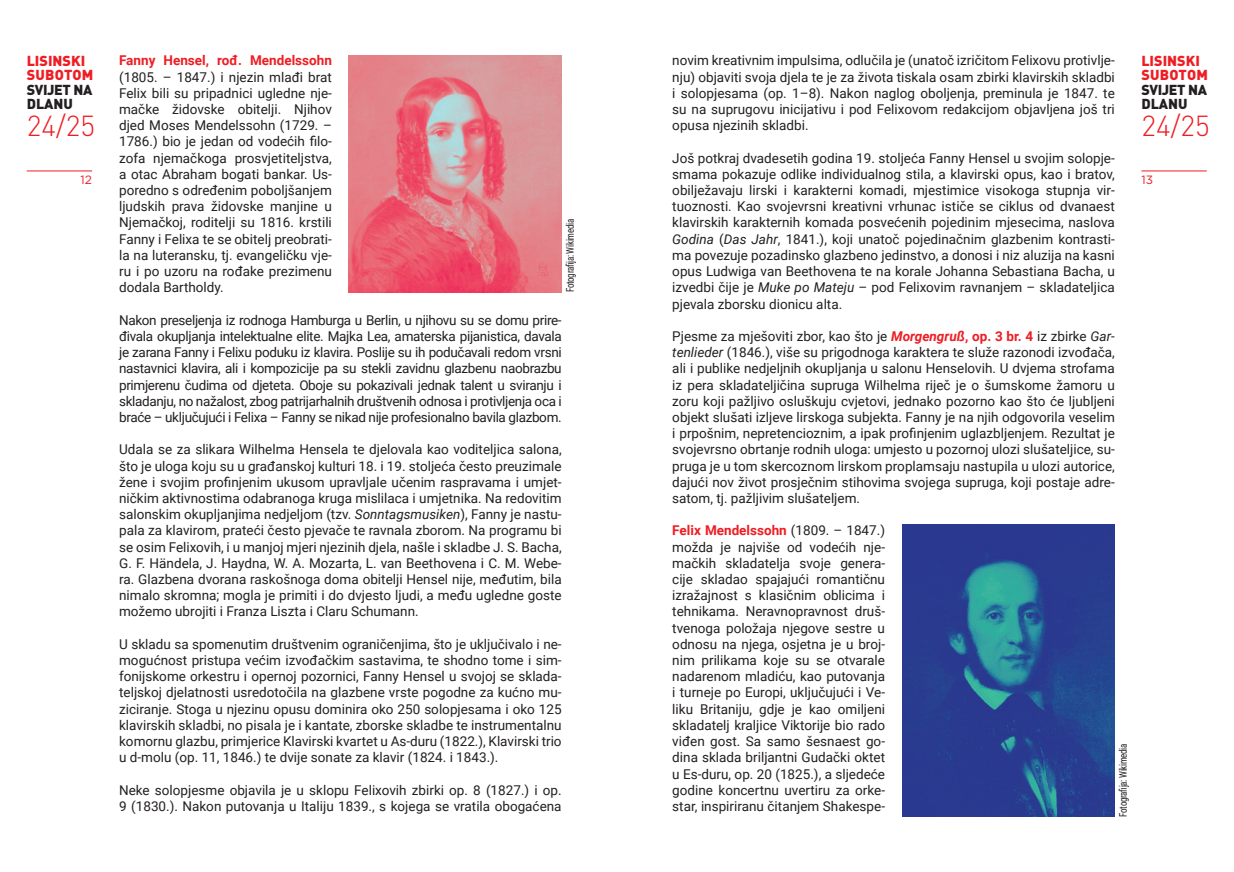
<style>
.page{position:relative;width:1234px;height:872px;background:#fff}
.page>*{position:absolute;margin:0;border:0;box-sizing:border-box;transform-origin:0 0}
.t1{font:300 28.5px "DIN Pro";color:#ee1d23}
.t2{font:900 14.25px/14.1px "DIN Pro";color:#ee1d23}
.t3{font:900 14.25px/14.1px "DIN Pro";letter-spacing:-.025em;color:#231f20}
.t4{font:13.5px/16.2px "Roboto";color:#231f20;text-align:justify}
.t5{font:700 13.5px "Roboto";color:#ee1d23}
.t6{font:12px "Gotham";color:#ee1d23}
.t7{font:10.5px "Roboto Condensed";letter-spacing:-.03em;color:#231f20;scale:.85 1}
.s1{font-style:italic}
.s2{font-weight:700;font-style:italic;color:#ee1d23}
.s3{font-weight:700;color:#ee1d23}
</style>
<div class="page">
<hr style="left:27px;top:171px;width:65px;height:1px;background:#ee1d23">
<hr style="left:1141px;top:171px;width:65px;height:1px;background:#ee1d23">
<img style="left:349px;top:55px;width:212px;height:237px">
<img style="left:902px;top:524px;width:212px;height:292px">
<p class="t4" style="left:672px;top:52px;width:444px">novim kreativnim impulsima, odlučila je (unatoč izričitom Felixovu protivlje&shy;nju) objaviti svoja djela te je za života tiskala osam zbirki klavirskih skladbi i solopjesama (op. 1–8). Nakon naglog oboljenja, preminula je 1847. te su na suprugovu inicijativu i pod Felixovom redakcijom objavljena još tri opusa njezinih skladbi.</p>
<p class="t4" style="left:672px;top:149px;width:444px">Još potkraj dvadesetih godina 19. stoljeća Fanny Hensel u svojim solopje&shy;smama pokazuje odlike individualnog stila, a klavirski opus, kao i bratov, obilježavaju lirski i karakterni komadi, mjestimice visokoga stupnja vir&shy;tuoznosti. Kao svojevrsni kreativni vrhunac ističe se ciklus od dvanaest klavirskih karakternih komada posvećenih pojedinim mjesecima, naslova <span class="s1">Godina</span> (<span class="s1">Das Jahr</span>, 1841.), koji unatoč pojedinačnim glazbenim kontrasti&shy;ma povezuje pozadinsko glazbeno jedinstvo, a donosi i niz aluzija na kasni opus Ludwiga van Beethovena te na korale Johanna Sebastiana Bacha, u izvedbi čije je <span class="s1">Muke po Mateju</span> – pod Felixovim ravnanjem – skladateljica pjevala zborsku dionicu alta.</p>
<p class="t4" style="left:672px;top:327px;width:444px">Pjesme za mješoviti zbor, kao što je <span class="s2">Morgengruß</span><span class="s3">, op. 3 br. 4</span> iz zbirke <span class="s1">Gar&shy;tenlieder</span> (1846.), više su prigodnoga karaktera te služe razonodi izvođača, ali i publike nedjeljnih okupljanja u salonu Henselovih. U dvjema strofama iz pera skladateljičina supruga Wilhelma riječ je o šumskome žamoru u zoru koji pažljivo osluškuju cvjetovi, jednako pozorno kao što će ljubljeni objekt slušati izljeve lirskoga subjekta. Fanny je na njih odgovorila veselim i prpošnim, nepretencioznim, a ipak profinjenim uglazbljenjem. Rezultat je svojevrsno obrtanje rodnih uloga: umjesto u pozornoj ulozi slušateljice, su&shy;pruga je u tom skercoznom lirskom proplamsaju nastupila u ulozi autorice, dajući nov život prosječnim stihovima svojega supruga, koji postaje adre&shy;satom, tj. pažljivim slušateljem.</p>
<p class="t4" style="left:672px;top:522px;width:214px"><span class="s3">Felix Mendelssohn</span> (1809. – 1847.) možda je najviše od vodećih nje&shy;mačkih skladatelja svoje genera&shy;cije skladao spajajući romantičnu izražajnost s klasičnim oblicima i tehnikama. Neravnopravnost druš&shy;tvenoga položaja njegove sestre u odnosu na njega, osjetna je u broj&shy;nim prilikama koje su se otvarale nadarenom mladiću, kao putovanja i turneje po Europi, uključujući i Ve&shy;liku Britaniju, gdje je kao omiljeni skladatelj kraljice Viktorije bio rado viđen gost. Sa samo šesnaest go&shy;dina sklada briljantni Gudački oktet u Es-duru, op. 20 (1825.), a sljedeće godine koncertnu uvertiru za orke&shy;star, inspiriranu čitanjem Shakespe-</p>
<p class="t5" style="left:119px;top:51px;width:214px">Fanny Hensel, rođ. Mendelssohn</p>
<p class="t4" style="left:119px;top:68px;width:214px">(1805. – 1847.) i njezin mlađi brat Felix bili su pripadnici ugledne nje&shy;mačke židovske obitelji. Njihov djed Moses Mendelssohn (1729. – 1786.) bio je jedan od vodećih filo&shy;zofa njemačkoga prosvjetiteljstva, a otac Abraham bogati bankar. Us&shy;poredno s određenim poboljšanjem ljudskih prava židovske manjine u Njemačkoj, roditelji su 1816. krstili Fanny i Felixa te se obitelj preobrati&shy;la na luteransku, tj. evangeličku vje&shy;ru i po uzoru na rođake prezimenu dodala Bartholdy.</p>
<p class="t4" style="left:119px;top:311px;width:444px">Nakon preseljenja iz rodnoga Hamburga u Berlin, u njihovu su se domu prire&shy;đivala okupljanja intelektualne elite. Majka Lea, amaterska pijanistica, davala je zarana Fanny i Felixu poduku iz klavira. Poslije su ih podučavali redom vrsni nastavnici klavira, ali i kompozicije pa su stekli zavidnu glazbenu naobrazbu primjerenu čudima od djeteta. Oboje su pokazivali jednak talent u sviranju i skladanju, no nažalost, zbog patrijarhalnih društvenih odnosa i protivljenja oca i braće – uključujući i Felixa – Fanny se nikad nije profesionalno bavila glazbom.</p>
<p class="t4" style="left:119px;top:441px;width:444px">Udala se za slikara Wilhelma Hensela te djelovala kao voditeljica salona, što je uloga koju su u građanskoj kulturi 18. i 19. stoljeća često preuzimale žene i svojim profinjenim ukusom upravljale učenim raspravama i umjet&shy;ničkim aktivnostima odabranoga kruga mislilaca i umjetnika. Na redovitim salonskim okupljanjima nedjeljom (tzv. <span class="s1">Sonntagsmusiken</span>), Fanny je nastu&shy;pala za klavirom, prateći često pjevače te ravnala zborom. Na programu bi se osim Felixovih, i u manjoj mjeri njezinih djela, našle i skladbe J. S. Bacha, G. F. Händela, J. Haydna, W. A. Mozarta, L. van Beethovena i C. M. Webe&shy;ra. Glazbena dvorana raskošnoga doma obitelji Hensel nije, međutim, bila nimalo skromna; mogla je primiti i do dvjesto ljudi, a među ugledne goste možemo ubrojiti i Franza Liszta i Claru Schumann.</p>
<p class="t4" style="left:119px;top:635px;width:444px">U skladu sa spomenutim društvenim ograničenjima, što je uključivalo i ne&shy;mogućnost pristupa većim izvođačkim sastavima, te shodno tome i sim&shy;fonijskome orkestru i opernoj pozornici, Fanny Hensel u svojoj se sklada&shy;teljskoj djelatnosti usredotočila na glazbene vrste pogodne za kućno mu&shy;ziciranje. Stoga u njezinu opusu dominira oko 250 solopjesama i oko 125 klavirskih skladbi, no pisala je i kantate, zborske skladbe te instrumentalnu komornu glazbu, primjerice Klavirski kvartet u As-duru (1822.), Klavirski trio u d-molu (op. 11, 1846.) te dvije sonate za klavir (1824. i 1843.).</p>
<p class="t4" style="left:119px;top:781px;width:444px">Neke solopjesme objavila je u sklopu Felixovih zbirki op. 8 (1827.) i op.<br>9 (1830.). Nakon putovanja u Italiju 1839., s kojega se vratila obogaćena</p>
<p class="t2" style="left:27px;top:53px;width:68px">LISINSKI<br>SUBOTOM</p>
<p class="t3" style="left:27px;top:82px;width:67px">SVIJET NA<br>DLANU</p>
<h1 class="t1" style="left:27px;top:107px;width:70px">24/25</h1>
<p class="t2" style="left:1141px;top:53px;width:68px">LISINSKI<br>SUBOTOM</p>
<p class="t3" style="left:1141px;top:82px;width:67px">SVIJET NA<br>DLANU</p>
<h1 class="t1" style="left:1141px;top:107px;width:70px">24/25</h1>
<p class="t6" style="left:81px;top:172px;width:13px">12</p>
<p class="t6" style="left:1141px;top:172px;width:13px">13</p>
<p class="t7" style="left:562px;top:292px;width:88px;rotate:-90deg">Fotografija: Wikimedia</p>
<p class="t7" style="left:1115px;top:816px;width:88px;rotate:-90deg">Fotografija: Wikimedia</p>
</div>
